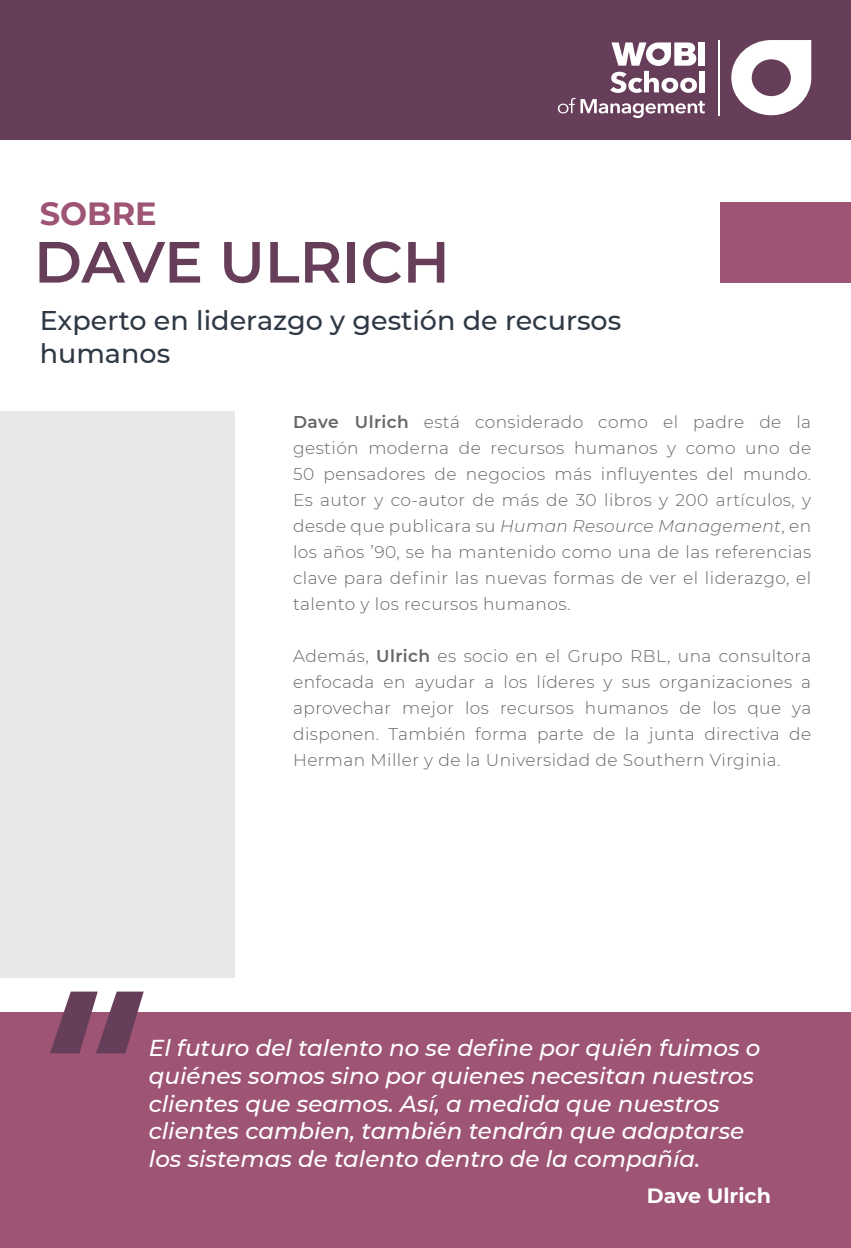
<style>
.page{position:relative;width:851px;height:1248px;background:#fff}
.page>*{position:absolute;margin:0;border:0;box-sizing:border-box;transform-origin:0 0}
.t1{font:600 58px "Montserrat";color:#663e59}
.t2{font:700 32px "Montserrat";color:#9e5475}
.t3{font:500 27px/32.4px "Montserrat";color:#2f3945}
.t4{font:italic 500 23px/27.6px "Montserrat";color:#fff}
.t5{font:700 20.6px "Montserrat";color:#fff}
.t6{font:300 17px/26px "Montserrat";letter-spacing:.025em;color:#666;text-align:justify}
.s1{font-weight:600}
.s2{font-style:italic}
</style>
<div class="page">
<div style="left:0;top:0;width:850px;height:140px;background:#663e59"></div>
<div style="left:698px;top:42px;width:7px;height:24px;background:#fff"></div>
<hr style="left:717px;top:40px;width:2px;height:75px;background:#fff">
<svg style="left:731px;top:40px;width:80px;height:75px"></svg>
<svg style="left:557px;top:42px;width:147px;height:76px"></svg>
<div style="left:720px;top:202px;width:130px;height:80px;background:#9e5475"></div>
<div style="left:0;top:1012px;width:850px;height:235px;background:#9e5475"></div>
<svg style="left:50px;top:991px;width:94px;height:62px"></svg>
<div style="left:0;top:411px;width:234px;height:566px;background:#e8e8e8"></div>
<h2 class="t2" style="left:40px;top:190px;width:118px">SOBRE</h2>
<h1 class="t1" style="left:34px;top:221px;width:417px">DAVE ULRICH</h1>
<h3 class="t3" style="left:40px;top:303px;width:583px">Experto en liderazgo y gestión de recursos humanos</h3>
<p class="t6" style="left:293px;top:408px;width:519px"><span class="s1">Dave Ulrich</span> está considerado como el padre de la gestión moderna de recursos humanos y como uno de 50 pensadores de negocios más influyentes del mundo.<br>Es autor y co-autor de más de 30 libros y 200 artículos, y desde que publicara su <span class="s2">Human Resource Management</span>, en los años ’90, se ha mantenido como una de las referencias clave para definir las nuevas formas de ver el liderazgo, el talento y los recursos humanos.</p>
<p class="t6" style="left:293px;top:642px;width:519px">Además, <span class="s1">Ulrich</span> es socio en el Grupo RBL, una consultora enfocada en ayudar a los líderes y sus organizaciones a aprovechar mejor los recursos humanos de los que ya disponen. También forma parte de la junta directiva de Herman Miller y de la Universidad de Southern Virginia.</p>
<p class="t4" style="left:149px;top:1033px;width:613px">El futuro del talento no se define por quién fuimos o quiénes somos sino por quienes necesitan nuestros clientes que seamos. Así, a medida que nuestros clientes cambien, también tendrán que adaptarse los sistemas de talento dentro de la compañía.</p>
<p class="t5" style="left:646px;top:1180px;width:126px">Dave Ulrich</p>
</div>
